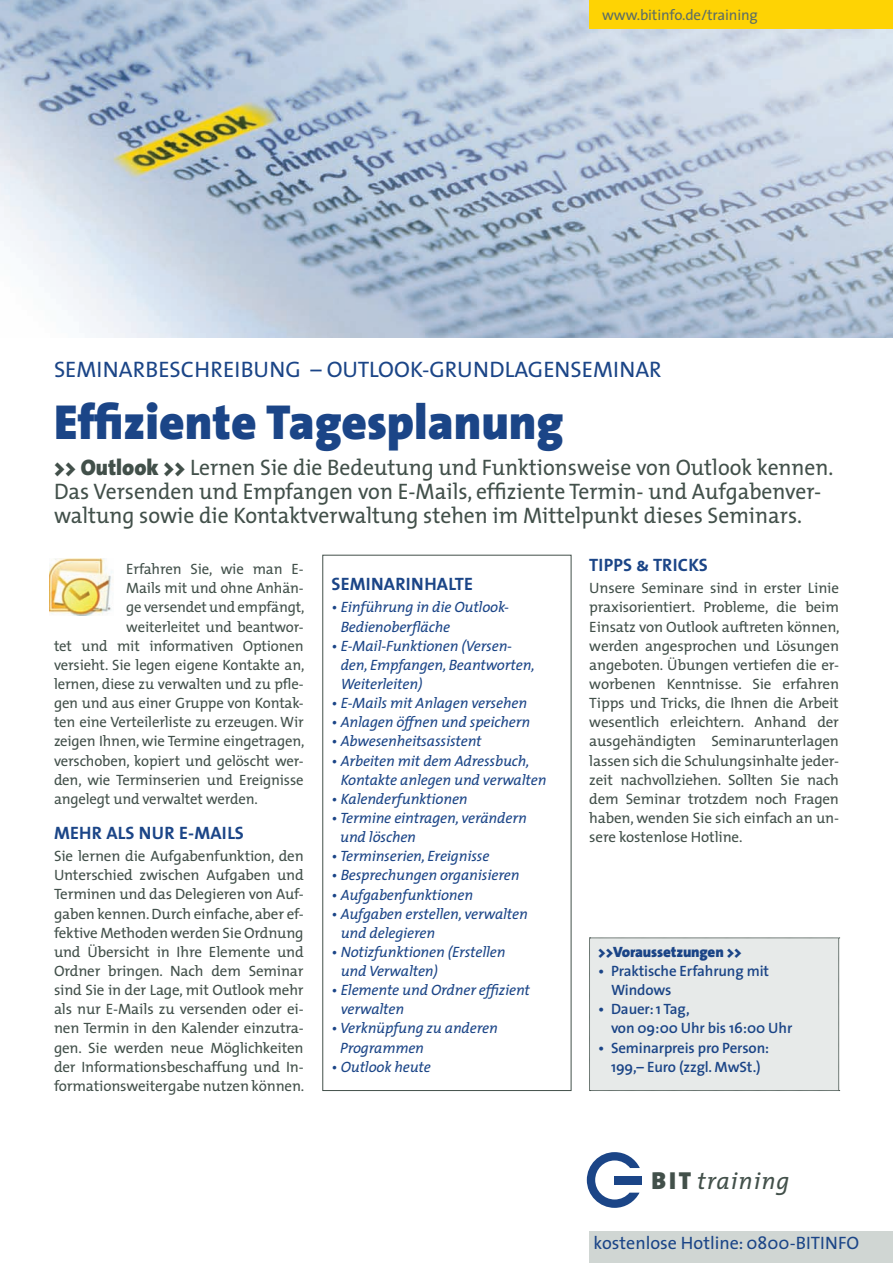
<style>
.page{position:relative;width:893px;height:1263px;background:#fff}
.page>*{position:absolute;margin:0;border:0;box-sizing:border-box;transform-origin:0 0}
.t1{font:900 49.5px "The Sans";color:#1b4587}
.t2{font:italic 24px "The Mix";letter-spacing:.04em;color:#42504a}
.t3{font:22.5px/24px "The Mix";color:#42504a;scale:.96 1}
.t4{font:22.5px "The Sans";color:#1b4587}
.t5{font:18px "The Sans Bold Caps";letter-spacing:.01em;color:#1b4587}
.t6{font:18px "The Sans";color:#1b4587}
.t7{font:15px/19.2px "The Mix";letter-spacing:-.01em;color:#42504a;text-align:justify}
.t8{font:italic 15px/19.2px "The Mix";letter-spacing:-.01em;color:#1b4587}
.t9{font:600 15px/19.2px "The Sans";letter-spacing:-.01em;color:#1b4587}
.t10{font:15px "The Sans";letter-spacing:-.01em;color:#5d6e65}
.t11{font:900 15px "The Sans";letter-spacing:-.01em;color:#1b4587}
.s1{font-family:"The Sans";font-weight:900}
.s2{font-family:"The Sans";font-weight:900;font-style:normal;font-size:24.75px}
</style>
<div class="page">
<div style="left:589px;top:1232px;width:304px;height:31px;background:#d0d6d3"></div>
<div style="left:589px;top:938px;width:251px;height:153px;background:#e7eae9"></div>
<img style="left:0;top:0;width:893px;height:337px">
<div style="left:589px;top:0;width:304px;height:29px;background:#fed304"></div>
<svg style="left:587px;top:1152px;width:53px;height:56px"></svg>
<div style="left:614px;top:1176px;width:28px;height:8px;background:#1b4587"></div>
<img style="left:50px;top:558px;width:62px;height:58px">
<p class="t10" style="left:602px;top:2px;width:157px">WWW.BITINFO.DE/TRAINING</p>
<h3 class="t4" style="left:54px;top:351px;width:609px">SEMINARBESCH REIBUNG – OUTLOOK-GRUN DLAGENSEMINAR</h3>
<h1 class="t1" style="left:54px;top:380px;width:511px">Effiziente Tagesplanung</h1>
<h3 class="t3" style="left:54px;top:455px;width:813px"><span class="s1">&gt;&gt; Outlook &gt;&gt;</span> Lernen Sie die Bedeutung und Funktionsweise von Outlook kennen.<br>Das Versenden und Empfangen von E-Mails, effiziente Termin- und Aufgabenver&shy;waltung sowie die Kontaktverwaltung stehen im Mittelpunkt dieses Seminars.</h3>
<p class="t5" style="left:589px;top:550px;width:120px">TI PPS &amp; TRICKS</p>
<p class="t7" style="left:589px;top:578px;width:252px">Unsere Seminare sind in erster Linie praxisorientiert. Probleme, die beim Einsatz von Outlook auftreten können, werden angesprochen und Lösungen angeboten. Übungen vertiefen die er&shy;worbenen Kenntnisse. Sie erfahren Tipps und Tricks, die Ihnen die Arbeit wesentlich erleichtern. Anhand der ausgehändigten Seminarunterlagen lassen sich die Schulungsinhalte jeder&shy;zeit nachvollziehen. Sollten Sie nach dem Seminar trotzdem noch Fragen haben, wenden Sie sich einfach an un&shy;sere kostenlose Hotline.</p>
<p class="t7" style="left:126px;top:559px;width:177px">Erfahren Sie, wie man E-</p>
<p class="t7" style="left:126px;top:578px;width:179px">Mails mit und ohne Anhän-</p>
<p class="t7" style="left:126px;top:597px;width:180px">ge versendet und empfängt,</p>
<p class="t7" style="left:126px;top:616px;width:179px">weiterleitet und beantwor-</p>
<p class="t7" style="left:54px;top:635px;width:251px">tet und mit informativen Optionen</p>
<p class="t7" style="left:54px;top:655px;width:252px">versieht. Sie legen eigene Kontakte an,</p>
<p class="t7" style="left:54px;top:674px;width:251px">lernen, diese zu verwalten und zu pfle-</p>
<p class="t7" style="left:54px;top:693px;width:251px">gen und aus einer Gruppe von Kontak-</p>
<p class="t7" style="left:54px;top:712px;width:251px">ten eine Verteilerliste zu erzeugen. Wir</p>
<p class="t7" style="left:54px;top:731px;width:252px">zeigen Ihnen, wie Termine eingetragen,</p>
<p class="t7" style="left:54px;top:750px;width:251px">verschoben, kopiert und gelöscht wer-</p>
<p class="t7" style="left:54px;top:769px;width:251px">den, wie Terminserien und Ereignisse</p>
<p class="t7" style="left:54px;top:789px;width:205px">angelegt und verwaltet werden.</p>
<p class="t5" style="left:54px;top:818px;width:13px">MEH</p>
<p class="t5" style="left:92px;top:818px;width:153px">R ALS NU R E-MAI LS</p>
<p class="t7" style="left:54px;top:846px;width:252px">Sie lernen die Aufgabenfunktion, den Unterschied zwischen Aufgaben und Terminen und das Delegieren von Auf&shy;gaben kennen. Durch einfache, aber ef&shy;fektive Methoden werden Sie Ordnung und Übersicht in Ihre Elemente und Ordner bringen. Nach dem Seminar sind Sie in der Lage, mit Outlook mehr als nur E-Mails zu versenden oder ei&shy;nen Termin in den Kalender einzutra&shy;gen. Sie werden neue Möglichkeiten der Informationsbeschaffung und In&shy;formationsweitergabe nutzen können.</p>
<p class="t5" style="left:331px;top:569px;width:133px">SEMINARINHALTE</p>
<p class="t8" style="left:341px;top:597px;width:169px;text-indent:-9px">• Einführung in die Outlook-<br>Bedienoberfläche</p>
<p class="t8" style="left:341px;top:635px;width:195px;text-indent:-9px">• E-Mail-Funktionen (Versen&shy;den, Empfangen, Beantworten,<br>Weiterleiten)</p>
<p class="t8" style="left:331px;top:693px;width:197px">• E-Mails mit Anlagen versehen</p>
<p class="t8" style="left:331px;top:712px;width:200px">• Anlagen öffnen und speichern</p>
<p class="t8" style="left:331px;top:731px;width:152px">• Abwesenheitsassistent</p>
<p class="t8" style="left:341px;top:750px;width:207px;text-indent:-9px">• Arbeiten mit dem Adressbuch,<br>Kontakte anlegen und verwalten</p>
<p class="t8" style="left:331px;top:789px;width:138px">• Kalenderfunktionen</p>
<p class="t8" style="left:340px;top:808px;width:188px;text-indent:-9px">• Termine eintragen, verändern und löschen</p>
<p class="t8" style="left:331px;top:846px;width:160px">• Terminserien, Ereignisse</p>
<p class="t8" style="left:331px;top:865px;width:189px">• Besprechungen organisieren</p>
<p class="t8" style="left:331px;top:884px;width:143px">• Aufgabenfunktionen</p>
<p class="t8" style="left:341px;top:903px;width:189px;text-indent:-9px">• Aufgaben erstellen, verwalten und delegieren</p>
<p class="t8" style="left:341px;top:942px;width:166px;text-indent:-9px">• Notizfunktionen (Erstellen und Verwalten)</p>
<p class="t8" style="left:341px;top:980px;width:191px;text-indent:-9px">• Elemente und Ordner effizient verwalten</p>
<p class="t8" style="left:340px;top:1018px;width:159px;text-indent:-9px">• Verknüpfung zu anderen<br>Programmen</p>
<p class="t8" style="left:331px;top:1057px;width:101px">• Outlook heute</p>
<p class="t11" style="left:598px;top:939px;width:145px">&gt;&gt;Voraussetzungen &gt;&gt;</p>
<p class="t9" style="left:611px;top:961px;width:160px;text-indent:-13px">• Praktische Erfahrung mit<br>Windows</p>
<p class="t9" style="left:611px;top:999px;width:183px;text-indent:-13px">• Dauer: 1 Tag,<br>von 09:00 Uhr bis 16:00 Uhr</p>
<p class="t9" style="left:598px;top:1037px;width:172px;text-align:center">• Seminarpreis pro Person:<br>199,– Euro (zzgl. MwSt.)</p>
<h2 class="t2" style="left:651px;top:1161px;width:140px"><span class="s2">BIT</span> training</h2>
<p class="t6" style="left:594px;top:1228px;width:267px">KOSTENLOSE HOTLINE: 0800-BITINFO</p>
</div>
